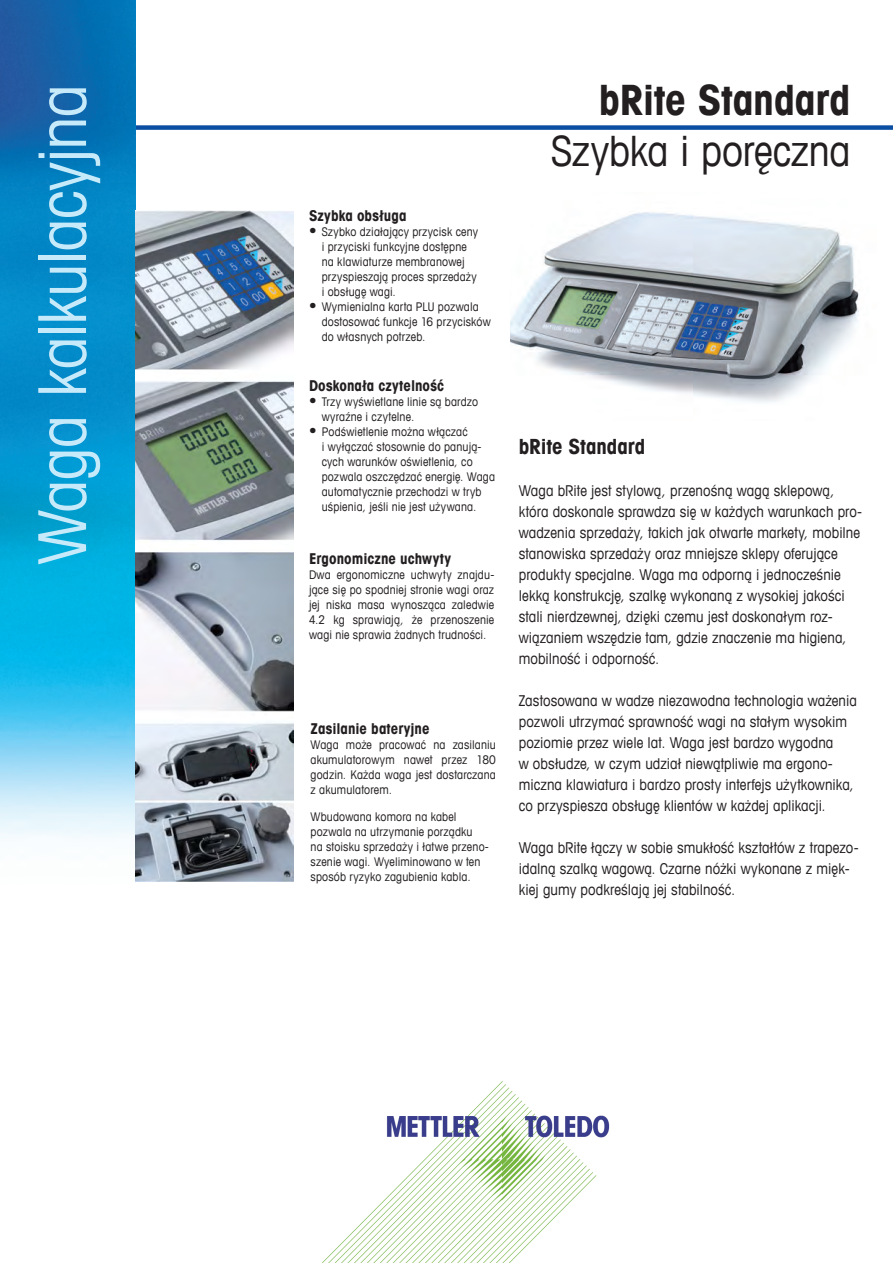
<style>
.page{position:relative;width:893px;height:1263px;background:#fff}
.page>*{position:absolute;margin:0;border:0;box-sizing:border-box;transform-origin:0 0}
._01_product_family{font:condensed 66px "Avant Garde Com";letter-spacing:-.02em;color:#c6eafa}
.Tytuł{font:condensed 42px "Avant Garde Com";letter-spacing:-.005em;color:#231f20}
.Tytuł-2{font:700 condensed 42px "Avant Garde Com";letter-spacing:-.005em;color:#231f20}
.tytuł_12{font:700 condensed 21px "Avant Garde Com";color:#231f20}
.tekst_10{font:condensed 15px/21px "Avant Garde Com";letter-spacing:.005em;color:#231f20}
.tekst{font:700 condensed 15px "Avant Garde Com";letter-spacing:.005em;color:#231f20}
.tekst_bullet_8{font:condensed 12px/15px "Avant Garde Com";letter-spacing:.015em;color:#231f20}
.tekst-2{font:condensed 12px/15px "Avant Garde Com";letter-spacing:.015em;color:#231f20;text-align:justify}
.s1{font-size:15px}
</style>
<div class="page">
<div style="left:111px;top:125px;width:782px;height:5px;background:#0a4fa2"></div>
<img style="left:0;top:0;width:136px;height:882px">
<img style="left:322px;top:1081px;width:288px;height:182px">
<img style="left:136px;top:210px;width:157px;height:672px">
<img style="left:510px;top:212px;width:349px;height:191px">
<p class="_01_product_family" style="left:22px;top:565px;width:482px;rotate:-90deg">Waga kalkulacyjna</p>
<p class="tekst" style="left:309px;top:206px;width:99px">Szybka obsługa</p>
<p class="tekst_bullet_8" style="left:322px;top:224px;width:158px;text-indent:-13px"><span class="s1">•</span> Szybko działający przycisk ceny i przyciski funkcyjne dostępne na klawiaturze membranowej przyspieszają proces sprzedaży i obsługę wagi.</p>
<p class="tekst_bullet_8" style="left:322px;top:299px;width:170px;text-indent:-13px"><span class="s1">•</span> Wymienialna karta PLU pozwala dostosować funkcje 16 przycisków do własnych potrzeb.</p>
<p class="tekst" style="left:309px;top:376px;width:136px">Doskonała czytelność</p>
<p class="tekst_bullet_8" style="left:322px;top:394px;width:158px;text-indent:-13px"><span class="s1">•</span> Trzy wyświetlane linie są bardzo wyraźne i czytelne.</p>
<p class="tekst_bullet_8" style="left:322px;top:424px;width:175px;text-indent:-13px"><span class="s1">•</span> Podświetlenie można włączać<br>i wyłączać stosownie do panują&shy;cych warunków oświetlenia, co pozwala oszczędzać energię. Waga automatycznie przechodzi w tryb uśpienia, jeśli nie jest używana.</p>
<p class="tekst" style="left:309px;top:549px;width:144px">Ergonomiczne uchwyty</p>
<p class="tekst-2" style="left:309px;top:567px;width:187px">Dwa ergonomiczne uchwyty znajdu&shy;jące się po spodniej stronie wagi oraz jej niska masa wynosząca zaledwie 4.2 kg sprawiają, że przenoszenie wagi nie sprawia żadnych trudności.</p>
<p class="tekst" style="left:311px;top:719px;width:121px">Zasilanie bateryjne</p>
<p class="tekst-2" style="left:311px;top:737px;width:187px">Waga może pracować na zasilaniu akumulatorowym nawet przez 180 godzin. Każda waga jest dostarczana z akumulatorem.</p>
<p class="tekst-2" style="left:311px;top:809px;width:180px;text-align:left">Wbudowana komora na kabel pozwala na utrzymanie porządku<br>na stoisku sprzedaży i łatwe przeno&shy;szenie wagi. Wyeliminowano w ten sposób ryzyko zagubienia kabla.</p>
<p class="Tytuł-2" style="left:599px;top:73px;width:253px">bRite Standard</p>
<p class="Tytuł" style="left:551px;top:125px;width:301px">Szybka i poręczna</p>
<p class="tytuł_12" style="left:519px;top:433px;width:128px">bRite Standard</p>
<p class="tekst_10" style="left:519px;top:479px;width:345px">Waga bRite jest stylową, przenośną wagą sklepową, która doskonale sprawdza się w każdych warunkach pro&shy;wadzenia sprzedaży, takich jak otwarte markety, mobilne stanowiska sprzedaży oraz mniejsze sklepy oferujące produkty specjalne. Waga ma odporną i jednocześnie lekką konstrukcję, szalkę wykonaną z wysokiej jakości stali nierdzewnej, dzięki czemu jest doskonałym roz&shy;wiązaniem wszędzie tam, gdzie znaczenie ma higiena, mobilność i odporność.</p>
<p class="tekst_10" style="left:519px;top:689px;width:340px">Zastosowana w wadze niezawodna technologia ważenia pozwoli utrzymać sprawność wagi na stałym wysokim poziomie przez wiele lat. Waga jest bardzo wygodna</p>
<p class="tekst_10" style="left:519px;top:752px;width:337px">w obsłudze, w czym udział niewątpliwie ma ergono&shy;miczna klawiatura i bardzo prosty interfejs użytkownika, co przyspiesza obsługę klientów w każdej aplikacji.</p>
<p class="tekst_10" style="left:519px;top:836px;width:341px">Waga bRite łączy w sobie smukłość kształtów z trapezo&shy;idalną szalką wagową. Czarne nóżki wykonane z mięk&shy;kiej gumy podkreślają jej stabilność.</p>
</div>
